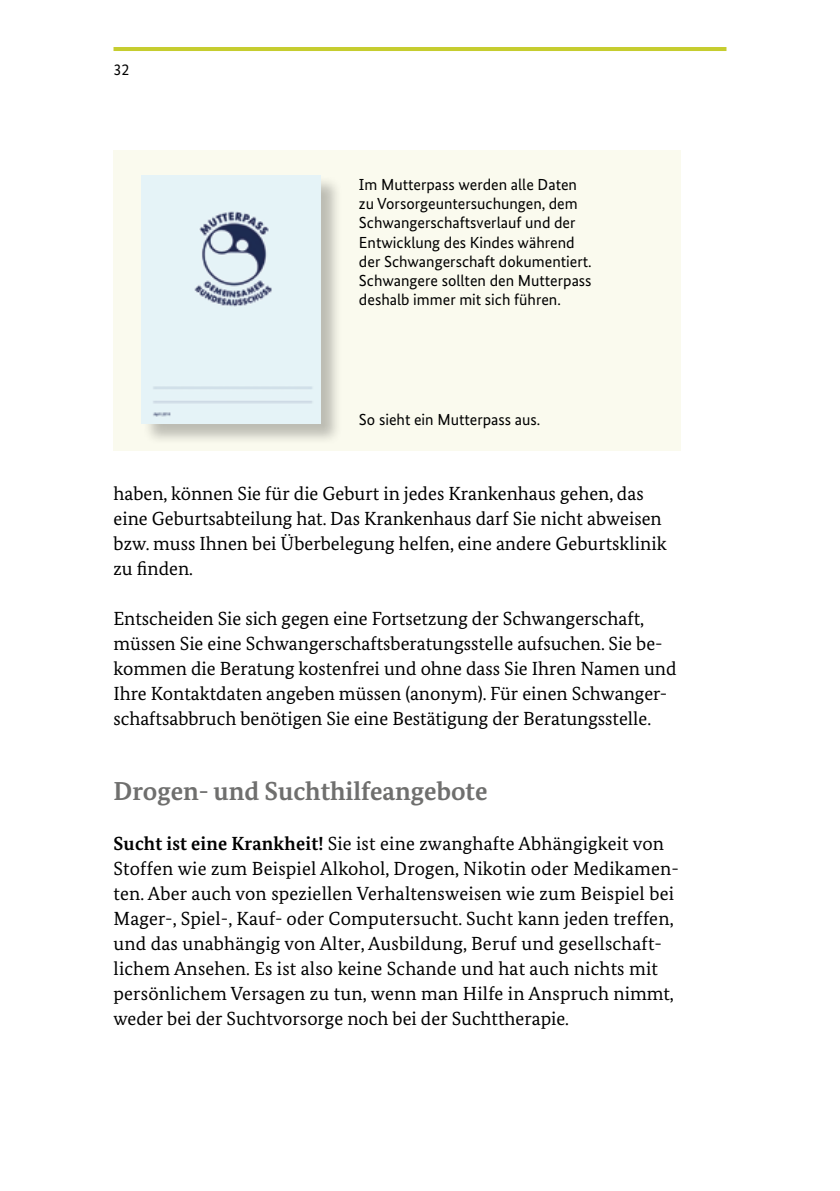
<style>
.page{position:relative;width:840px;height:1191px;background:#fff}
.page>*{position:absolute;margin:0;border:0;box-sizing:border-box;transform-origin:0 0}
.t1{font:700 26px "Bundes Serif";color:#6f6f6e}
.t2{font:19px/25px "Bundes Serif";color:#000}
.t3{font:16px/19.2px "Bundes Sans";color:#000}
.s1{font-weight:700}
</style>
<div class="page">
<hr style="left:113px;top:47px;width:613px;height:4px;background:#c6cd2f">
<div style="left:113px;top:150px;width:567px;height:300px;background:#fafaee"></div>
<div style="left:142px;top:175px;width:201px;height:270px;background:#000;opacity:.25"></div>
<img style="left:142px;top:175px;width:178px;height:248px">
<p class="t3" style="left:113px;top:60px;width:17px">32</p>
<p class="t3" style="left:359px;top:175px;width:234px">Im Mutterpass werden alle Daten zu Vorsorgeuntersuchungen, dem Schwangerschaftsverlauf und der Entwicklung des Kindes während der Schwangerschaft dokumentiert.<br>Schwangere sollten den Mutterpass deshalb immer mit sich führen.</p>
<p class="t3" style="left:359px;top:410px;width:183px">So sieht ein Mutterpass aus.</p>
<p class="t2" style="left:113px;top:481px;width:554px">haben, können Sie für die Geburt in jedes Krankenhaus gehen, das eine Geburtsabteilung hat. Das Krankenhaus darf Sie nicht abweisen bzw. muss Ihnen bei Überbelegung helfen, eine andere Geburtsklinik zu finden.</p>
<p class="t2" style="left:113px;top:606px;width:564px">Entscheiden Sie sich gegen eine Fortsetzung der Schwangerschaft, müssen Sie eine Schwangerschaftsberatungsstelle aufsuchen. Sie be&shy;kommen die Beratung kostenfrei und ohne dass Sie Ihren Namen und Ihre Kontaktdaten angeben müssen (anonym). Für einen Schwanger&shy;schaftsabbruch benötigen Sie eine Bestätigung der Beratungsstelle.</p>
<h1 class="t1" style="left:113px;top:775px;width:375px">Drogen- und Suchthilfeangebote</h1>
<p class="t2" style="left:113px;top:831px;width:566px"><span class="s1">Sucht ist eine Krankheit!</span> Sie ist eine zwanghafte Abhängigkeit von Stoffen wie zum Beispiel Alkohol, Drogen, Nikotin oder Medikamen&shy;ten. Aber auch von speziellen Verhaltensweisen wie zum Beispiel bei Mager-, Spiel-, Kauf- oder Computersucht. Sucht kann jeden treffen, und das unabhängig von Alter, Ausbildung, Beruf und gesellschaft&shy;lichem Ansehen. Es ist also keine Schande und hat auch nichts mit persönlichem Versagen zu tun, wenn man Hilfe in Anspruch nimmt, weder bei der Suchtvorsorge noch bei der Suchttherapie.</p>
</div>
